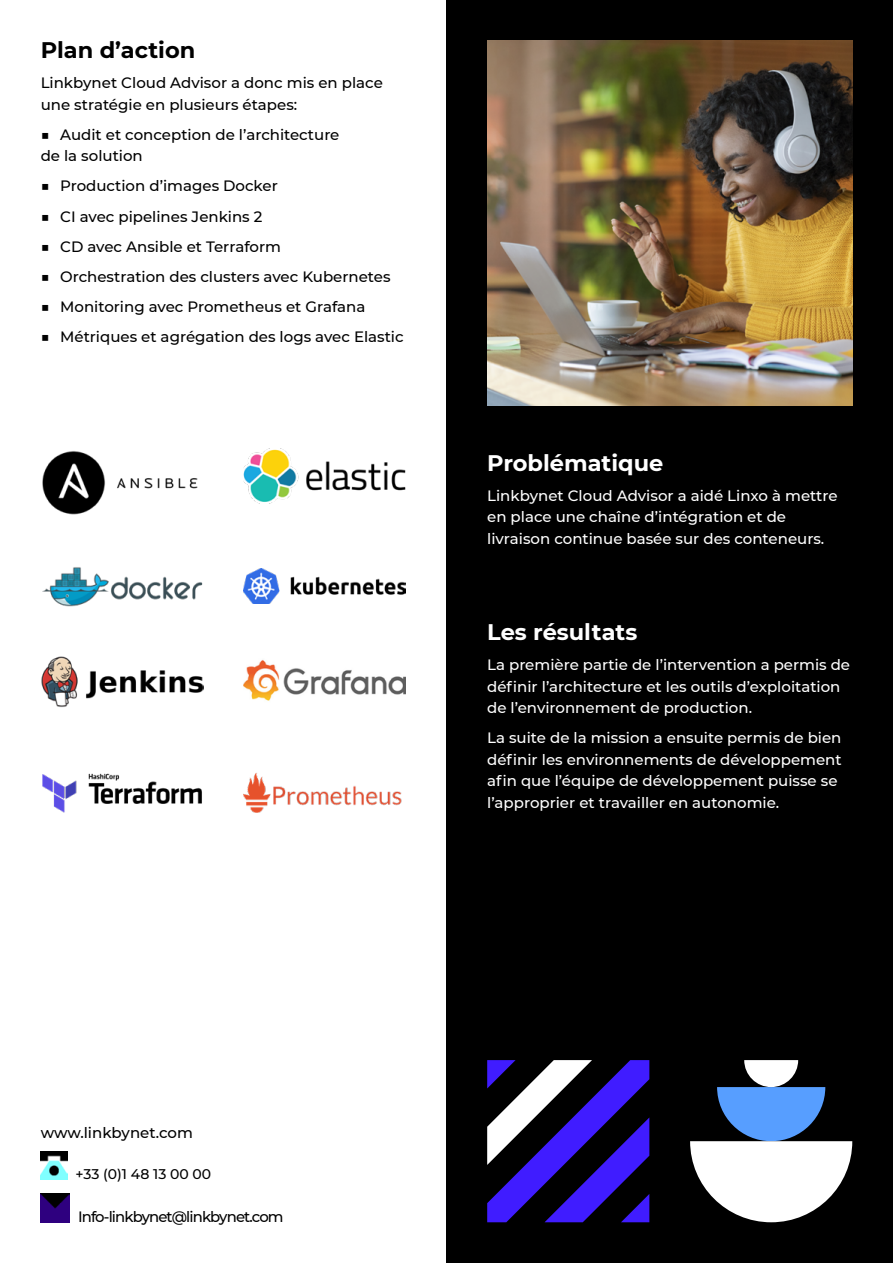
<style>
.page{position:relative;width:893px;height:1263px;background:#fff}
.page>*{position:absolute;margin:0;border:0;box-sizing:border-box;transform-origin:0 0}
.t1{font:700 22.5px "Montserrat";color:#fff}
.t2{font:700 22.5px "Montserrat";color:#000}
.t3{font:500 15px/21.6px "Montserrat";color:#fff}
.t4{font:500 15px/21.6px "Montserrat";color:#000}
.t5{font:500 15px "Montserrat";letter-spacing:-.06em;color:#000}
.t6{font:500 13.95px "Montserrat";color:#000}
</style>
<div class="page">
<img style="left:41px;top:1152px;width:27px;height:27px">
<div style="left:446px;top:0;width:447px;height:1263px;background:#000"></div>
<svg style="left:487px;top:1060px;width:162px;height:162px"></svg>
<svg style="left:690px;top:1060px;width:162px;height:162px"></svg>
<img style="left:41px;top:1193px;width:29px;height:29px">
<img style="left:42px;top:451px;width:156px;height:64px">
<img style="left:42px;top:567px;width:161px;height:40px">
<img style="left:41px;top:656px;width:162px;height:52px">
<img style="left:243px;top:449px;width:163px;height:54px">
<img style="left:243px;top:569px;width:163px;height:35px">
<img style="left:243px;top:772px;width:159px;height:41px">
<img style="left:42px;top:773px;width:160px;height:40px">
<img style="left:243px;top:660px;width:163px;height:41px">
<img style="left:487px;top:41px;width:365px;height:365px">
<h1 class="t2" style="left:41px;top:34px;width:156px">Plan d’action</h1>
<p class="t4" style="left:41px;top:71px;width:344px">Linkbynet Cloud Advisor a donc mis en place une stratégie en plusieurs étapes:</p>
<p class="t4" style="left:41px;top:123px;width:300px">■ Audit et conception de l’architecture de la solution</p>
<p class="t4" style="left:41px;top:175px;width:239px">■ Production d’images Docker</p>
<p class="t4" style="left:41px;top:205px;width:223px">■ CI avec pipelines Jenkins 2</p>
<p class="t4" style="left:41px;top:235px;width:242px">■ CD avec Ansible et Terraform</p>
<p class="t4" style="left:41px;top:265px;width:351px">■ Orchestration des clusters avec Kubernetes</p>
<p class="t4" style="left:41px;top:295px;width:326px">■ Monitoring avec Prometheus et Grafana</p>
<p class="t4" style="left:41px;top:325px;width:364px">■ Métriques et agrégation des logs avec Elastic</p>
<h1 class="t1" style="left:487px;top:446px;width:178px">Problématique</h1>
<p class="t3" style="left:487px;top:484px;width:352px">Linkbynet Cloud Advisor a aidé Linxo à mettre en place une chaîne d’intégration et de livraison continue basée sur des conteneurs.</p>
<h1 class="t1" style="left:487px;top:616px;width:152px">Les résultats</h1>
<p class="t3" style="left:487px;top:653px;width:364px">La première partie de l’intervention a permis de définir l’architecture et les outils d’exploitation de l’environnement de production.</p>
<p class="t3" style="left:487px;top:726px;width:356px">La suite de la mission a ensuite permis de bien définir les environnements de développement afin que l’équipe de développement puisse se l’approprier et travailler en autonomie.</p>
<p class="t4" style="left:41px;top:1121px;width:154px">www.linkbynet.com</p>
<p class="t6" style="left:76px;top:1164px;width:137px">+33 (0)1 48 13 00 00</p>
<p class="t5" style="left:78px;top:1206px;width:207px">Info-linkbynet@linkbynet.com</p>
</div>
